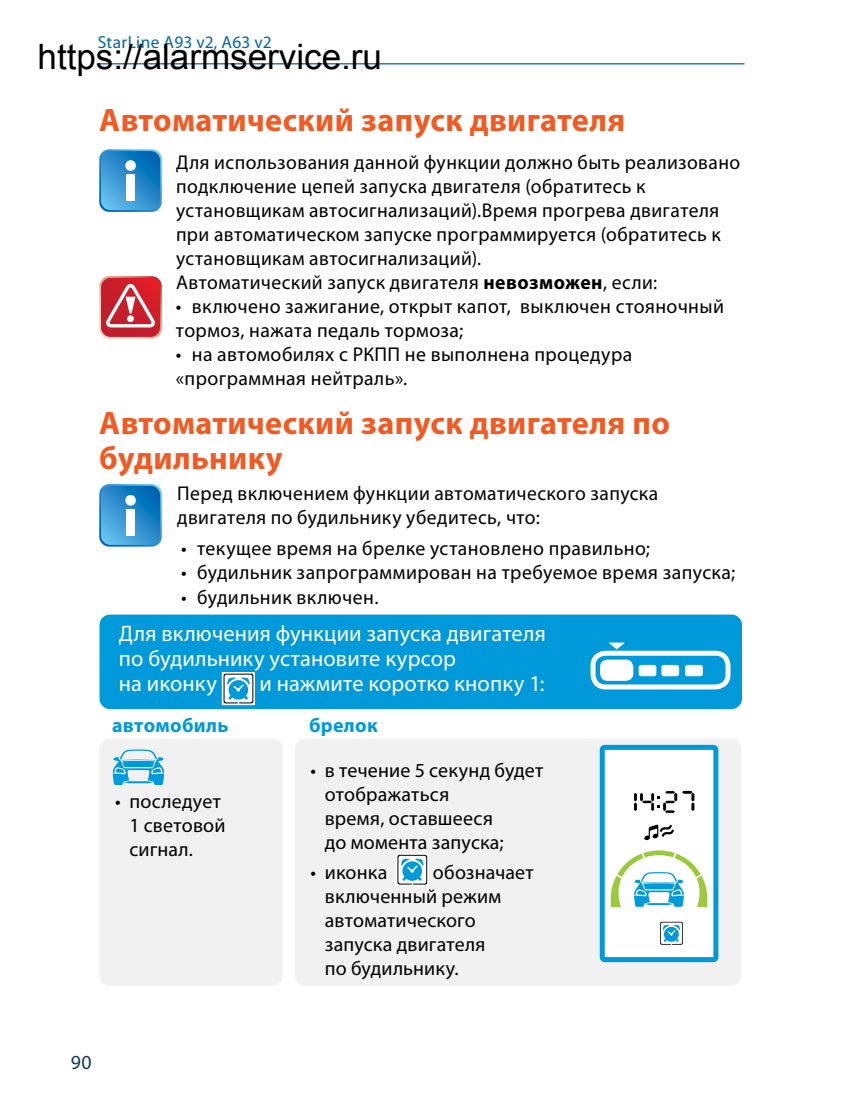
<style>
.page{position:relative;width:851px;height:1099px;background:#fff}
.page>*{position:absolute;margin:0;border:0;box-sizing:border-box;transform-origin:0 0}
.t1{font:700 32.5px/35px "Myriad Pro";letter-spacing:.01em;color:#f15a22}
.t2{font:22.5px/25px "Myriad Pro";letter-spacing:.005em;color:#fff}
.t3{font:20px/24px "Myriad Pro";letter-spacing:.02em;color:#000}
.t4{font:700 20px "Myriad Pro";letter-spacing:.015em;color:#0099da}
.t5{font:20px "Myriad Pro";color:#17395e}
.t6{font:17.5px "Myriad Pro";letter-spacing:.01em;color:#0066a0}
.s1{font-weight:700}
</style>
<div class="page">
<hr style="left:98px;top:63px;width:646px;height:1px;background:#0066a0">
<svg style="left:99px;top:149px;width:63px;height:63px"></svg>
<div style="left:125px;top:160px;width:11px;height:11px;background:#fff;border-radius:50%"></div>
<div style="left:126px;top:175px;width:9px;height:26px;background:#fff"></div>
<svg style="left:99px;top:276px;width:63px;height:62px"></svg>
<div style="left:127px;top:315px;width:7px;height:7px;background:#fff;border-radius:50%"></div>
<div style="left:99px;top:738px;width:184px;height:247px;background:#f1f1f2;border-radius:11px"></div>
<div style="left:295px;top:738px;width:446px;height:247px;background:#f1f1f2;border-radius:11px"></div>
<svg style="left:396px;top:853px;width:32px;height:33px"></svg>
<svg style="left:397px;top:854px;width:30px;height:30px"></svg>
<div style="left:99px;top:614px;width:642px;height:95px;background:#0099da;border-radius:11px"></div>
<svg style="left:222px;top:672px;width:33px;height:33px"></svg>
<svg style="left:223px;top:673px;width:30px;height:30px"></svg>
<div style="left:602px;top:747px;width:113px;height:212px;background:#fff;border-radius:2px"></div>
<div style="left:599px;top:744px;width:119px;height:218px;border:5px solid #0099da;border-radius:2px"></div>
<svg style="left:634px;top:791px;width:60px;height:21px"></svg>
<svg style="left:644px;top:824px;width:29px;height:16px"></svg>
<svg style="left:660px;top:921px;width:22px;height:23px"></svg>
<svg style="left:610px;top:850px;width:97px;height:57px"></svg>
<div style="left:590px;top:650px;width:140px;height:39px;border:5px solid #fff;border-radius:12px"></div>
<div style="left:600px;top:659px;width:33px;height:22px;background:#fff;border-radius:7px"></div>
<div style="left:638px;top:665px;width:18px;height:11px;background:#fff;border-radius:2px"></div>
<div style="left:661px;top:665px;width:18px;height:11px;background:#fff;border-radius:2px"></div>
<div style="left:685px;top:665px;width:17px;height:11px;background:#fff;border-radius:2px"></div>
<svg style="left:608px;top:642px;width:17px;height:7px"></svg>
<svg style="left:113px;top:749px;width:51px;height:36px"></svg>
<svg style="left:99px;top:484px;width:63px;height:62px"></svg>
<div style="left:125px;top:495px;width:11px;height:10px;background:#fff;border-radius:50%"></div>
<div style="left:126px;top:509px;width:9px;height:26px;background:#fff"></div>
<p class="t6" style="left:98px;top:32px;width:175px">StarLine A93 v2, A63 v2</p>
<h1 class="t1" style="left:99px;top:101px;width:527px">Автоматический запуск двигателя</h1>
<p class="t3" style="left:176px;top:150px;width:565px">Для использования данной функции должно быть реализовано подключение цепей запуска двигателя (обратитесь к установщикам автосигнализаций).Время прогрева двигателя при автоматическом запуске программируется (обратитесь к установщикам автосигнализаций).<br>Автоматический запуск двигателя <span class="s1">невозможен</span>, если:</p>
<p class="t3" style="left:176px;top:294px;width:549px">• включено зажигание, открыт капот, выключен стояночный тормоз, нажата педаль тормоза;</p>
<p class="t3" style="left:176px;top:342px;width:458px">• на автомобилях с РКПП не выполнена процедура «программная нейтраль».</p>
<h1 class="t1" style="left:99px;top:405px;width:572px">Автоматический запуск двигателя по будильнику</h1>
<p class="t3" style="left:177px;top:481px;width:482px">Перед включением функции автоматического запуска двигателя по будильнику убедитесь, что:</p>
<p class="t3" style="left:181px;top:536px;width:470px">• текущее время на брелке установлено правильно;</p>
<p class="t3" style="left:181px;top:560px;width:555px">• будильник запрограммирован на требуемое время запуска;</p>
<p class="t3" style="left:181px;top:584px;width:199px">• будильник включен.</p>
<p class="t2" style="left:119px;top:620px;width:428px">Для включения функции запуска двигателя по будильнику установите курсор<br>на иконку</p>
<p class="t2" style="left:259px;top:670px;width:286px">и нажмите коротко кнопку 1:</p>
<p class="t4" style="left:112px;top:712px;width:118px">автомобиль</p>
<p class="t4" style="left:309px;top:712px;width:70px">брелок</p>
<p class="t3" style="left:129px;top:789px;width:97px;text-indent:-14px">• последует<br>1 световой сигнал.</p>
<p class="t5" style="left:71px;top:1049px;width:22px">90</p>
<p class="t3" style="left:325px;top:758px;width:220px;text-indent:-14px">• в течение 5 секунд будет отображаться<br>время, оставшееся<br>до момента запуска;</p>
<p class="t3" style="left:310px;top:859px;width:78px">• иконка</p>
<p class="t3" style="left:325px;top:859px;width:210px;text-indent:108px">обозначает включенный режим автоматического запуска двигателя<br>по будильнику.</p>
</div>
